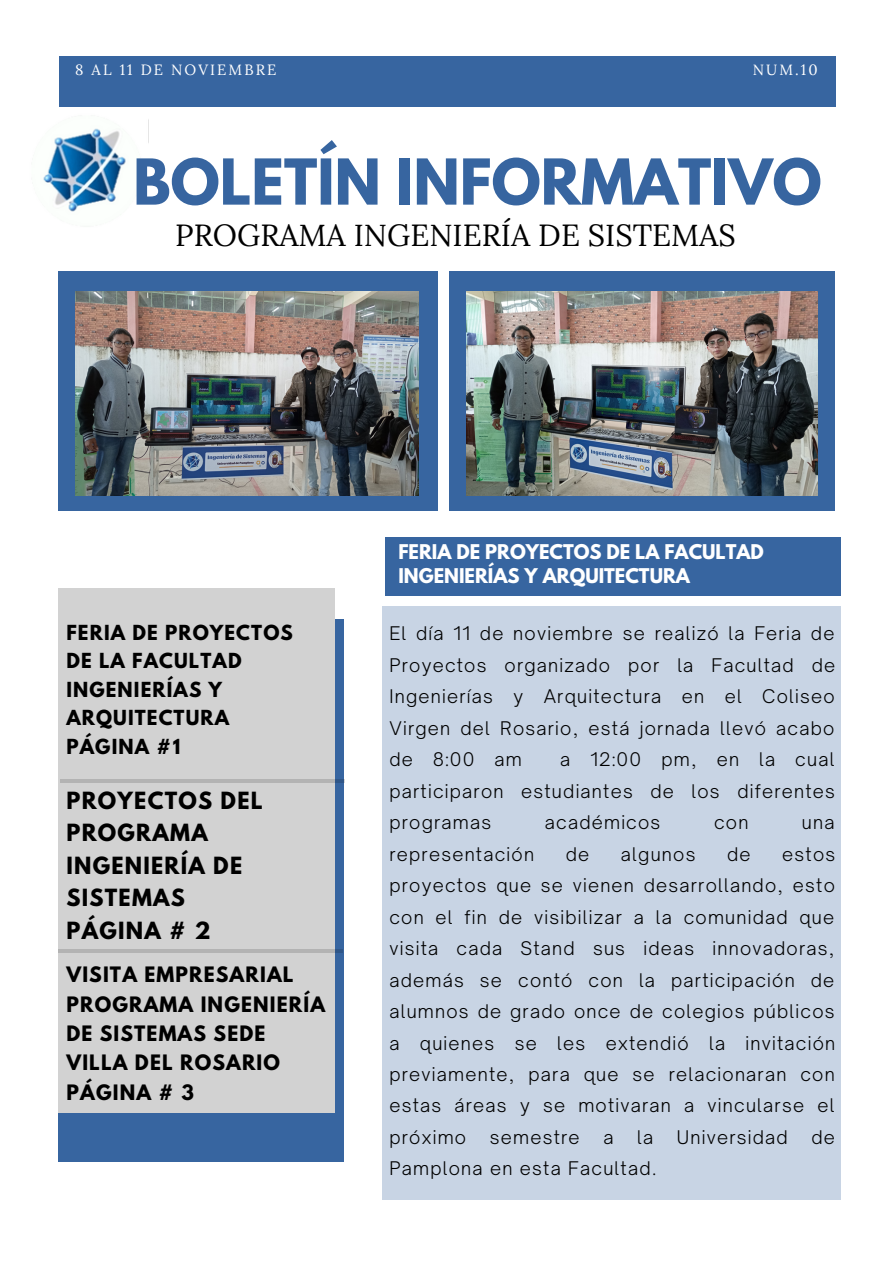
<style>
.page{position:relative;width:893px;height:1264px;background:#fff}
.page>*{position:absolute;margin:0;border:0;box-sizing:border-box;transform-origin:0 0}
.t1{font:700 56.1px "League Spartan";color:#3765a0}
.t2{font:30.45px "Lora";color:#000}
.t3{font:700 21px/32.5px "League Spartan";letter-spacing:.06em;color:#000}
.t4{font:700 18.75px/29.2px "League Spartan";letter-spacing:.06em;color:#000}
.t5{font:700 18.45px/28.7px "League Spartan";letter-spacing:.06em;color:#000}
.t6{font:300 18px/31.5px "Open Sauce One";letter-spacing:.07em;color:#000;text-align:justify}
.t7{font:700 18px/24.8px "League Spartan";color:#fff}
.t8{font:14.85px "Lora";letter-spacing:.14em;color:#fff}
</style>
<div class="page">
<div style="left:59px;top:56px;width:776px;height:51px;background:#3765a0"></div>
<div style="left:58px;top:619px;width:285px;height:542px;background:#3765a0"></div>
<div style="left:58px;top:588px;width:276px;height:524px;background:#d2d2d2"></div>
<hr style="left:58px;top:949px;width:285px;height:3px;background:#000">
<div style="left:58px;top:271px;width:379px;height:240px;background:#3765a0"></div>
<img style="left:75px;top:291px;width:343px;height:204px">
<img style="left:43px;top:128px;width:83px;height:84px">
<div style="left:449px;top:271px;width:385px;height:240px;background:#3765a0"></div>
<img style="left:466px;top:291px;width:351px;height:204px">
<div style="left:382px;top:605px;width:459px;height:594px;background:#c8d4e4"></div>
<hr style="left:60px;top:779px;width:284px;height:3px;background:#000">
<div style="left:385px;top:537px;width:455px;height:59px;background:#3765a0"></div>
<p class="t8" style="left:75px;top:60px;width:203px">8 AL 11 DE NOVIEMBRE</p>
<p class="t8" style="left:752px;top:60px;width:66px">NUM.10</p>
<h1 class="t1" style="left:133px;top:154px;width:690px">BOLETÍN INFORMATIVO</h1>
<h2 class="t2" style="left:175px;top:215px;width:562px">PROGRAMA INGENIERÍA DE SISTEMAS</h2>
<p class="t5" style="left:66px;top:620px;width:228px">FERIA DE PROYECTOS<br>DE LA FACULTAD<br>INGENIERÍAS Y<br>ARQUITECTURA<br>PÁGINA #1</p>
<p class="t3" style="left:66px;top:786px;width:198px">PROYECTOS DEL<br>PROGRAMA<br>INGENIERÍA DE<br>SISTEMAS<br>PÁGINA # 2</p>
<p class="t4" style="left:66px;top:962px;width:260px">VISITA EMPRESARIAL<br>PROGRAMA INGENIERÍA<br>DE SISTEMAS SEDE<br>VILLA DEL ROSARIO<br>PÁGINA # 3</p>
<p class="t7" style="left:398px;top:541px;width:367px">FERIA DE PROYECTOS DE LA FACULTAD<br>INGENIERÍAS Y ARQUITECTURA</p>
<p class="t6" style="left:389px;top:617px;width:447px">El día 11 de noviembre se realizó la Feria de Proyectos organizado por la Facultad de Ingenierías y Arquitectura en el Coliseo Virgen del Rosario, está jornada llevó acabo de 8:00 am</p>
<p class="t6" style="left:389px;top:743px;width:447px;text-indent:171px">a 12:00 pm, en la cual participaron estudiantes de los diferentes programas</p>
<p class="t6" style="left:545px;top:806px;width:117px">académicos</p>
<p class="t6" style="left:714px;top:806px;width:36px">con</p>
<p class="t6" style="left:801px;top:806px;width:34px">una</p>
<p class="t6" style="left:389px;top:838px;width:146px">representación</p>
<p class="t6" style="left:565px;top:838px;width:25px">de</p>
<p class="t6" style="left:621px;top:838px;width:76px">algunos</p>
<p class="t6" style="left:727px;top:838px;width:25px">de</p>
<p class="t6" style="left:389px;top:838px;width:447px;text-indent:393px">estos proyectos que se vienen desarrollando, esto con el fin de visibilizar a la comunidad que visita cada Stand sus ideas innovadoras, además se contó con la participación de alumnos de grado once de colegios públicos a quienes se les extendió la invitación previamente, para que se relacionaran con estas áreas y se motivaran a vincularse el próximo</p>
<p class="t6" style="left:490px;top:1121px;width:91px">semestre</p>
<p class="t6" style="left:603px;top:1121px;width:12px">a</p>
<p class="t6" style="left:637px;top:1121px;width:18px">la</p>
<p class="t6" style="left:676px;top:1121px;width:112px">Universidad</p>
<p class="t6" style="left:811px;top:1121px;width:25px">de</p>
<p class="t6" style="left:389px;top:1152px;width:269px">Pamplona en esta Facultad.</p>
</div>
